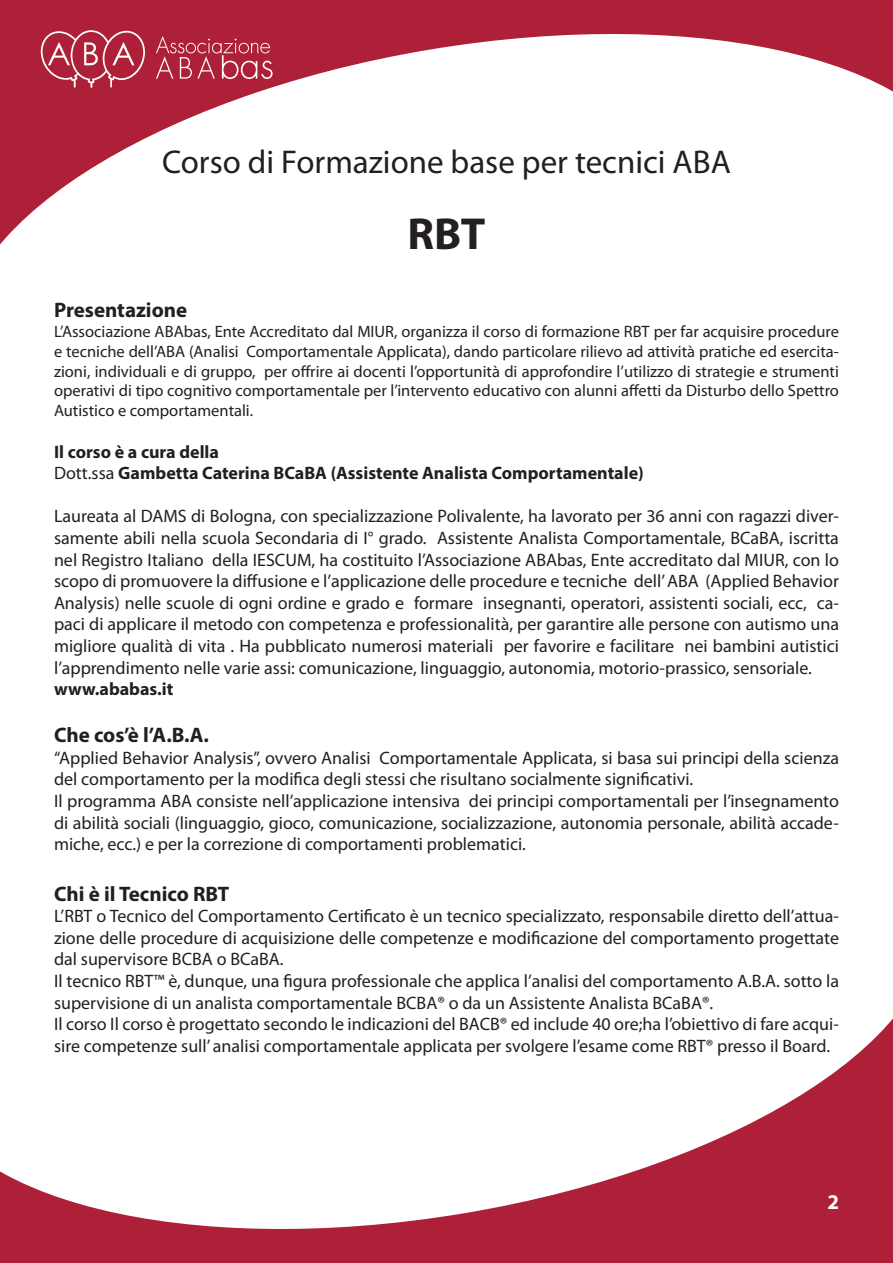
<style>
.page{position:relative;width:893px;height:1263px;background:#fff}
.page>*{position:absolute;margin:0;border:0;box-sizing:border-box;transform-origin:0 0}
.t1{font:700 45px "Myriad Pro";color:#231f20}
.t2{font:33px "Myriad Pro";color:#231f20}
.t3{font:700 21px "Myriad Pro";color:#231f20}
.t4{font:700 21px "Myriad Pro";color:#fff}
.t5{font:18px/21.6px "Myriad Pro";color:#231f20}
.t6{font:700 18px/21.6px "Myriad Pro";color:#231f20}
.t7{font:16.5px/19.8px "Myriad Pro";color:#231f20;text-align:justify}
.s1{font-weight:400}
</style>
<div class="page">
<svg style="left:0;top:3px;width:893px;height:242px"></svg>
<svg style="left:156px;top:36px;width:117px;height:43px;background:#ba4256"></svg>
<svg style="left:41px;top:30px;width:104px;height:58px;background:#bc475a"></svg>
<svg style="left:0;top:1018px;width:893px;height:242px"></svg>
<h2 class="t2" style="left:162px;top:142px;width:570px">Corso di Formazione base per tecnici ABA</h2>
<h1 class="t1" style="left:408px;top:204px;width:79px">RBT</h1>
<p class="t3" style="left:54px;top:296px;width:135px">Presentazione</p>
<p class="t7" style="left:54px;top:321px;width:787px">L’Associazione ABAbas, Ente Accreditato dal MIUR, organizza il corso di formazione RBT per far acquisire procedure e tecniche dell’ABA (Analisi Comportamentale Applicata), dando particolare rilievo ad attività pratiche ed esercita&shy;zioni, individuali e di gruppo, per offrire ai docenti l’opportunità di approfondire l’utilizzo di strategie e strumenti operativi di tipo cognitivo comportamentale per l’intervento educativo con alunni affetti da Disturbo dello Spettro Autistico e comportamentali.</p>
<p class="t6" style="left:54px;top:440px;width:591px">Il corso è a cura della<br><span class="s1">Dott.ssa</span> Gambetta Caterina BCaBA (Assistente Analista Comportamentale)</p>
<p class="t5" style="left:54px;top:505px;width:787px;text-align:justify">Laureata al DAMS di Bologna, con specializzazione Polivalente, ha lavorato per 36 anni con ragazzi diver&shy;samente abili nella scuola Secondaria di I° grado. Assistente Analista Comportamentale, BCaBA, iscritta nel Registro Italiano della IESCUM, ha costituito l’Associazione ABAbas, Ente accreditato dal MIUR, con lo scopo di promuovere la diffusione e l’applicazione delle procedure e tecniche dell’ ABA (Applied Behavior Analysis) nelle scuole di ogni ordine e grado e formare insegnanti, operatori, assistenti sociali, ecc, ca&shy;paci di applicare il metodo con competenza e professionalità, per garantire alle persone con autismo una migliore qualità di vita . Ha pubblicato numerosi materiali per favorire e facilitare nei bambini autistici l’apprendimento nelle varie assi: comunicazione, linguaggio, autonomia, motorio-prassico, sensoriale.</p>
<p class="t6" style="left:54px;top:678px;width:121px">www.ababas.it</p>
<p class="t3" style="left:54px;top:721px;width:156px">Che cos’è l’A.B.A.</p>
<p class="t5" style="left:54px;top:746px;width:786px">“Applied Behavior Analysis”, ovvero Analisi Comportamentale Applicata, si basa sui principi della scienza del comportamento per la modifica degli stessi che risultano socialmente significativi.<br>Il programma ABA consiste nell’applicazione intensiva dei principi comportamentali per l’insegnamento di abilità sociali (linguaggio, gioco, comunicazione, socializzazione, autonomia personale, abilità accade&shy;miche, ecc.) e per la correzione di comportamenti problematici.</p>
<p class="t3" style="left:54px;top:880px;width:177px">Chi è il Tecnico RBT</p>
<p class="t5" style="left:54px;top:905px;width:786px">L’RBT o Tecnico del Comportamento Certificato è un tecnico specializzato, responsabile diretto dell’attua&shy;zione delle procedure di acquisizione delle competenze e modificazione del comportamento progettate dal supervisore BCBA o BCaBA.<br>Il tecnico RBT™ è, dunque, una figura professionale che applica l’analisi del comportamento A.B.A. sotto la supervisione di un analista comportamentale BCBA® o da un Assistente Analista BCaBA®.<br>Il corso Il corso è progettato secondo le indicazioni del BACB® ed include 40 ore;ha l’obiettivo di fare acqui&shy;sire competenze sull’ analisi comportamentale applicata per svolgere l’esame come RBT® presso il Board.</p>
<p class="t4" style="left:827px;top:1188px;width:13px">2</p>
</div>
